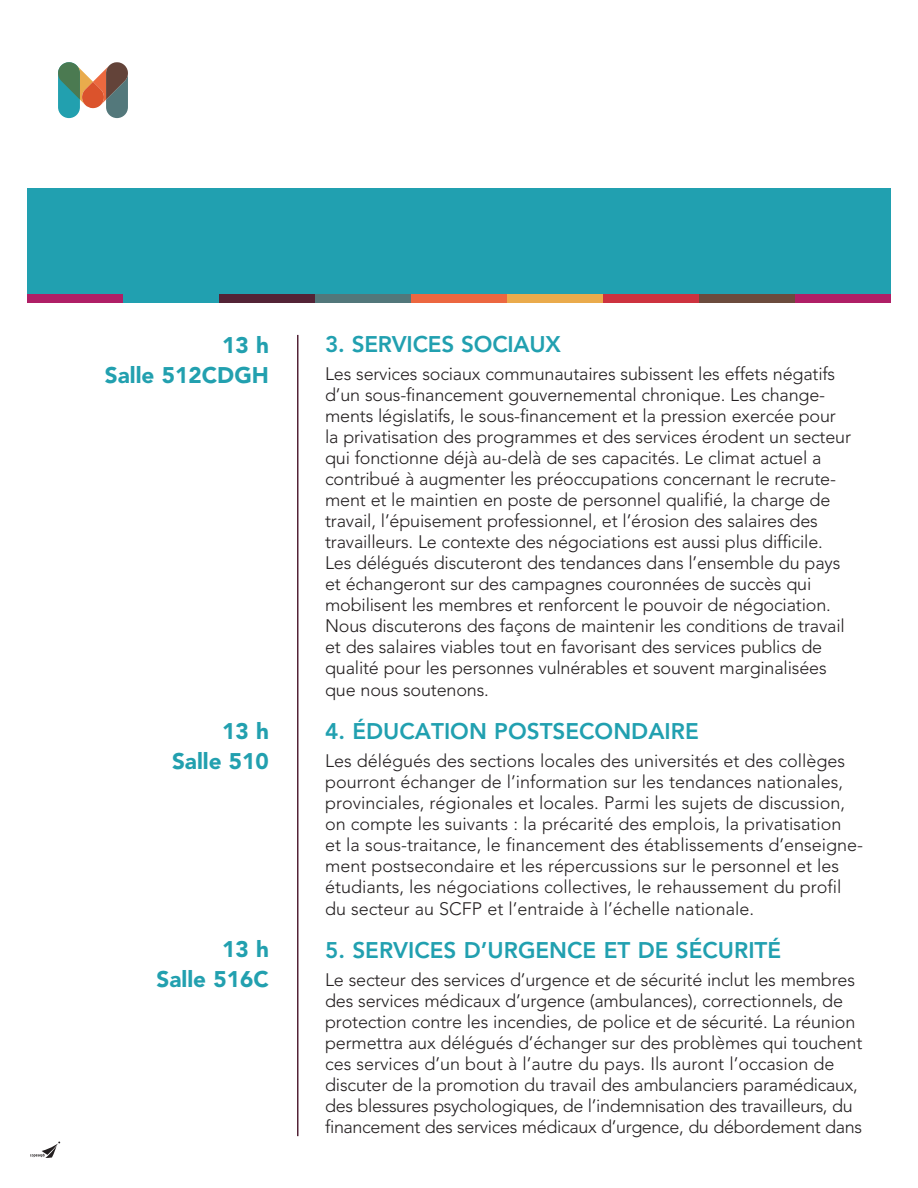
<style>
.page{position:relative;width:918px;height:1188px;background:#fff}
.page>*{position:absolute;margin:0;border:0;box-sizing:border-box;transform-origin:0 0}
.t1{font:800 22.5px "Avenir";color:#21a0b0}
.t2{font:900 22.5px/30px "Avenir";color:#22a0af;text-align:right}
.t3{font:300 18px/21.1px "Avenir";letter-spacing:-.01em;color:#231f20}
</style>
<div class="page">
<svg style="left:30px;top:1142px;width:30px;height:16px"></svg>
<hr style="left:297px;top:335px;width:1px;height:801px;background:#532336">
<div style="left:27px;top:188px;width:864px;height:114px;background:#21a0b0"></div>
<div style="left:27px;top:294px;width:96px;height:8px;background:#af1f66"></div>
<div style="left:795px;top:294px;width:96px;height:8px;background:#af1f66"></div>
<div style="left:219px;top:294px;width:96px;height:8px;background:#532336"></div>
<div style="left:315px;top:294px;width:96px;height:8px;background:#52777a"></div>
<div style="left:411px;top:294px;width:96px;height:8px;background:#ec6740"></div>
<div style="left:507px;top:294px;width:96px;height:8px;background:#eaab4c"></div>
<div style="left:603px;top:294px;width:96px;height:8px;background:#cd323f"></div>
<div style="left:699px;top:294px;width:96px;height:8px;background:#6b4b3d"></div>
<svg style="left:58px;top:62px;width:70px;height:56px"></svg>
<p class="t2" style="left:105px;top:330px;width:165px">13 h<br>Salle 512CDGH</p>
<p class="t2" style="left:172px;top:716px;width:98px">13 h<br>Salle 510</p>
<p class="t2" style="left:157px;top:934px;width:114px">13 h<br>Salle 516C</p>
<p class="t1" style="left:325px;top:331px;width:237px">3. SERVICES SOCIAUX</p>
<p class="t3" style="left:325px;top:363px;width:528px">Les services sociaux communautaires subissent les effets négatifs d’un sous-financement gouvernemental chronique. Les change&shy;ments législatifs, le sous-financement et la pression exercée pour la privatisation des programmes et des services érodent un secteur qui fonctionne déjà au-delà de ses capacités. Le climat actuel a contribué à augmenter les préoccupations concernant le recrute&shy;ment et le maintien en poste de personnel qualifié, la charge de travail, l’épuisement professionnel, et l’érosion des salaires des travailleurs. Le contexte des négociations est aussi plus difficile.<br>Les délégués discuteront des tendances dans l’ensemble du pays et échangeront sur des campagnes couronnées de succès qui mobilisent les membres et renforcent le pouvoir de négociation.<br>Nous discuterons des façons de maintenir les conditions de travail et des salaires viables tout en favorisant des services publics de qualité pour les personnes vulnérables et souvent marginalisées que nous soutenons.</p>
<p class="t1" style="left:325px;top:718px;width:375px">4. ÉDUCATION POSTSECONDAIRE</p>
<p class="t3" style="left:325px;top:750px;width:540px">Les délégués des sections locales des universités et des collèges pourront échanger de l’information sur les tendances nationales, provinciales, régionales et locales. Parmi les sujets de discussion, on compte les suivants : la précarité des emplois, la privatisation<br>et la sous-traitance, le financement des établissements d’enseigne&shy;ment postsecondaire et les répercussions sur le personnel et les étudiants, les négociations collectives, le rehaussement du profil du secteur au SCFP et l’entraide à l’échelle nationale.</p>
<p class="t1" style="left:325px;top:937px;width:458px">5. SERVICES D’URGENCE ET DE SÉCURITÉ</p>
<p class="t3" style="left:325px;top:969px;width:539px">Le secteur des services d’urgence et de sécurité inclut les membres des services médicaux d’urgence (ambulances), correctionnels, de protection contre les incendies, de police et de sécurité. La réunion permettra aux délégués d’échanger sur des problèmes qui touchent ces services d’un bout à l’autre du pays. Ils auront l’occasion de discuter de la promotion du travail des ambulanciers paramédicaux, des blessures psychologiques, de l’indemnisation des travailleurs, du financement des services médicaux d’urgence, du débordement dans</p>
</div>
